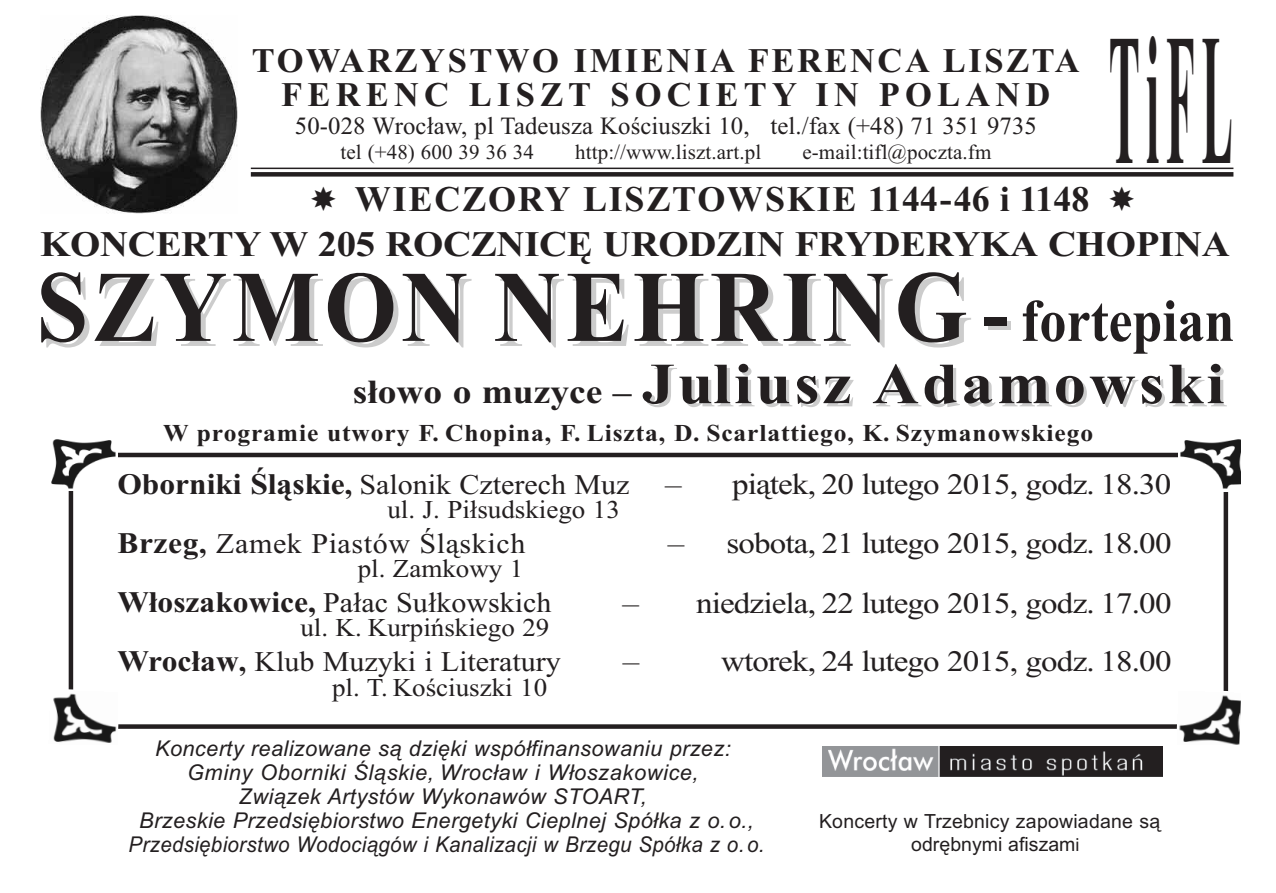
<style>
.page{position:relative;width:1276px;height:893px;background:#fff}
.page>*{position:absolute;margin:0;border:0;box-sizing:border-box;transform-origin:0 0}
.t1{font:700 187.5px "Times New Roman";color:#231f20;scale:.25 1}
.t2{font:700 101.25px "Times New Roman";letter-spacing:.05em;color:#231f20;scale:.92 1}
.t3{font:700 36px "Times New Roman";letter-spacing:-.01em;color:#231f20;scale:1.08 1}
.t4{font:700 36px "Times New Roman";letter-spacing:.05em;color:#231f20}
.t5{font:700 34.5px/34.5px "Times New Roman";letter-spacing:.075em;color:#231f20;text-align:center}
.t6{font:700 33.75px "Times New Roman";color:#231f20;scale:1.11 1}
.t7{font:29.7px/57.8px "Times New Roman";letter-spacing:-.025em;color:#231f20;scale:1.11 1}
.t8{font:28.5px "Times New Roman";color:#231f20;scale:1.05 1}
.t9{font:28.5px "Times New Roman";letter-spacing:.02em;color:#231f20;scale:1.05 1}
.t10{font:25.65px "Times New Roman";color:#231f20;scale:1.05 1}
.t11{font:24.75px "Times New Roman";letter-spacing:.005em;color:#231f20}
.t12{font:700 24.22px "Times New Roman";letter-spacing:.035em;color:#231f20;scale:1.05 1}
.t13{font:italic 21.75px/24px "Arial";letter-spacing:.015em;color:#231f20;text-align:center}
.t14{font:21px "Times New Roman";letter-spacing:.005em;color:#231f20}
.t15{font:19.5px/23.4px "Arial";letter-spacing:.01em;color:#231f20;text-align:center}
.s1{font-size:86.25px}
.s2{font-size:60px}
.s3{font-size:58.05px}
.s4{font-size:58.05px;color:#ccc}
.s5{font-weight:700;font-size:29.92px}
.s6{font-weight:700}
.s7{font-size:18px}
</style>
<div class="page">
<div style="left:69px;top:453px;width:1159px;height:276px;border:4px solid #231f20"></div>
<img style="left:1177px;top:691px;width:64px;height:54px">
<img style="left:53px;top:690px;width:65px;height:53px">
<img style="left:40px;top:15px;width:198px;height:198px">
<hr style="left:251px;top:168px;width:982px;height:1px;background:#231f20">
<div style="left:251px;top:172px;width:982px;height:5px;background:#231f20"></div>
<div style="left:1177px;top:431px;width:63px;height:60px;background:#fff"></div>
<img style="left:1180px;top:439px;width:60px;height:50px">
<div style="left:34px;top:432px;width:84px;height:59px;background:#fff"></div>
<img style="left:51px;top:439px;width:65px;height:50px">
<img style="left:822px;top:747px;width:340px;height:30px">
<h3 class="t5" style="left:252px;top:43px;width:829px">TOWARZYSTWO IMIENIA FERENCA LISZTA<br>FERENC LISZT SOCIETY IN POLAND</h3>
<p class="t11" style="left:295px;top:111px;width:743px">50-028 Wrocław, pl Tadeusza Kościuszki 10, tel./fax (+48) 71 351 9735</p>
<p class="t14" style="left:340px;top:140px;width:195px">tel (+48) 600 39 36 34</p>
<p class="t14" style="left:575px;top:140px;width:187px">http://www.liszt.art.pl</p>
<p class="t14" style="left:802px;top:140px;width:190px">e-mail:tifl@poczta.fm</p>
<h3 class="t4" style="left:355px;top:178px;width:736px">WIECZORY LISZTOWSKIE 1144-46 i 1148</h3>
<h1 class="t1" style="left:1108px;top:-12px;width:499px">TiFL</h1>
<h3 class="t3" style="left:40px;top:223px;width:1103px">KONCERTY W 205 ROCZNICĘ URODZIN FRYDERYKA CHOPINA</h3>
<h2 class="t2" style="left:36px;top:247px;width:1303px">SZYMON NEHRING <span class="s1">-</span> <span class="s2">fortepian</span></h2>
<h3 class="t6" style="left:353px;top:372px;width:789px">słowo o muzyce – <span class="s3">Juliusz</span> <span class="s4">Adamowski</span></h3>
<p class="t12" style="left:163px;top:418px;width:887px">W programie utwory F. Chopina, F. Liszta, D. Scarlattiego, K. Szymanowskiego</p>
<h3 class="t7" style="left:665px;top:455px;width:457px">– piątek, 20 lutego 2015, godz. 18.30</h3>
<h3 class="t7" style="left:668px;top:514px;width:455px">– sobota, 21 lutego 2015, godz. 18.00</h3>
<h3 class="t7" style="left:622px;top:574px;width:496px">– niedziela, 22 lutego 2015, godz. 17.00 –</h3>
<h3 class="t8" style="left:117px;top:467px;width:489px"><span class="s5">Oborniki Śląskie</span><span class="s6">,</span> Salonik Czterech Muz</h3>
<p class="t10" style="left:387px;top:495px;width:223px">ul. J. Piłsudskiego 13</p>
<h3 class="t9" style="left:117px;top:526px;width:390px"><span class="s5">Brzeg</span><span class="s6">,</span> Zamek Piastów Śląskich</h3>
<p class="t10" style="left:358px;top:553px;width:159px">pl. Zamkowy 1</p>
<h3 class="t8" style="left:117px;top:585px;width:415px"><span class="s5">Włoszakowice,</span> Pałac Sułkowskich</h3>
<p class="t10" style="left:300px;top:612px;width:239px">ul. K. Kurpińskiego 29</p>
<h3 class="t8" style="left:117px;top:644px;width:424px"><span class="s5">Wrocław</span><span class="s6">,</span> Klub Muzyki i Literatury</h3>
<p class="t10" style="left:332px;top:672px;width:206px">pl. T. Kościuszki 10</p>
<h3 class="t7" style="left:721px;top:631px;width:407px">wtorek, 24 lutego 2015, godz. 18.00</h3>
<p class="t13" style="left:129px;top:737px;width:637px">Koncerty realizowane są dzięki współfinansowaniu przez:<br>Gminy Oborniki Śląskie, Wrocław i Włoszakowice,<br>Związek Artystów Wykonawów STOART,<br>Brzeskie Przedsiębiorstwo Energetyki Cieplnej Spółka z o.o., Przedsiębiorstwo Wodociągów i Kanalizacji w Brzegu Spółka z o.o.</p>
<p class="t15" style="left:819px;top:809px;width:342px">Koncerty w Trzebnicy zapowiadane są odrębnymi afiszam<span class="s7">i</span></p>
</div>
